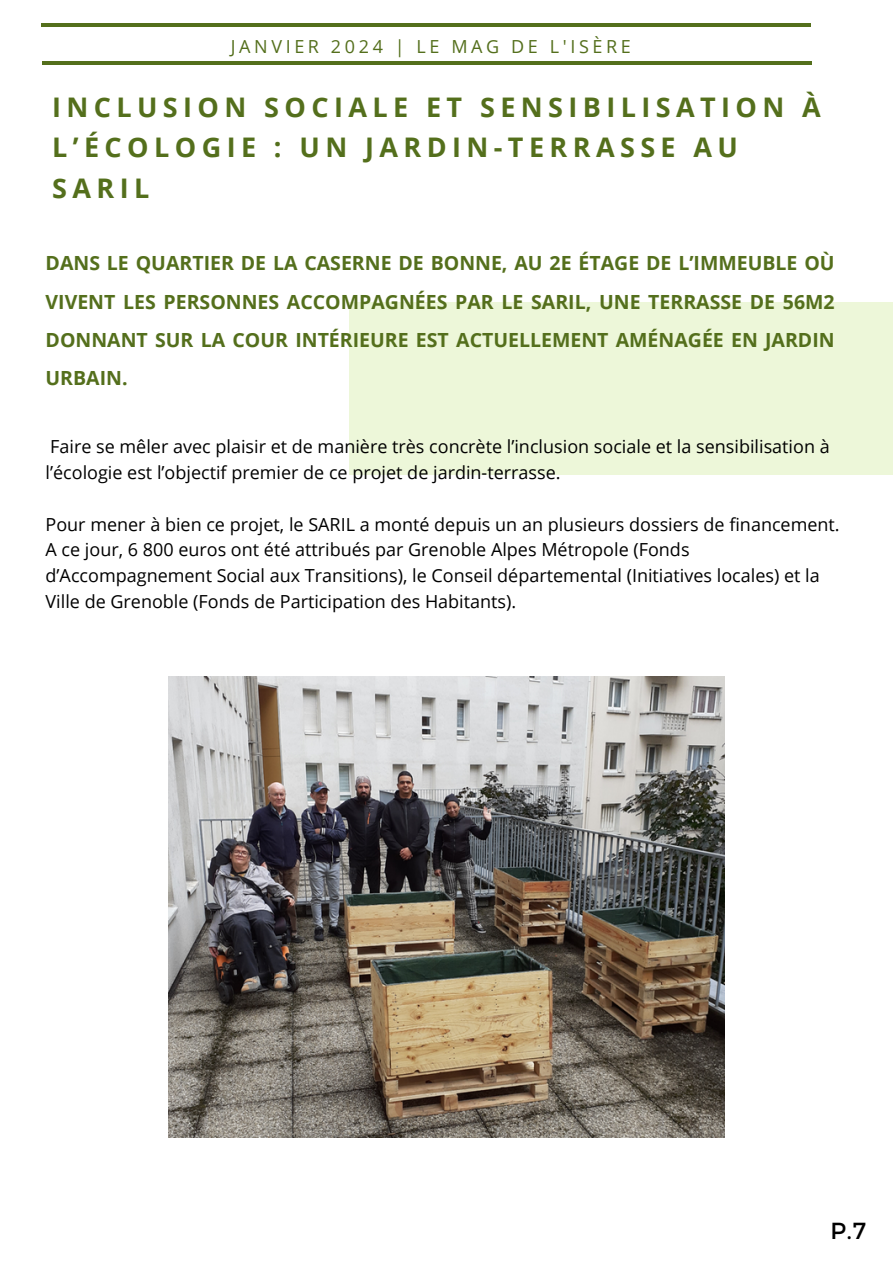
<style>
.page{position:relative;width:893px;height:1264px;background:#fff}
.page>*{position:absolute;margin:0;border:0;box-sizing:border-box;transform-origin:0 0}
.t1{font:700 27px/40.5px "Open Sans";letter-spacing:.2em;color:#546f1c}
.t2{font:23.25px "Montserrat";color:#000}
.t3{font:700 19.5px/38.2px "Open Sans";color:#546f1c;text-align:justify}
.t4{font:18px/25.8px "Open Sans";color:#000}
.t5{font:18px "Open Sans";letter-spacing:.2em;color:#546f1c}
</style>
<div class="page">
<div style="left:349px;top:302px;width:543px;height:173px;background:#edf7d9"></div>
<hr style="left:42px;top:61px;width:770px;height:4px;background:#546f1c">
<hr style="left:41px;top:24px;width:770px;height:3px;background:#546f1c">
<img style="left:168px;top:676px;width:556px;height:461px">
<p class="t5" style="left:231px;top:33px;width:401px">JANVIER 2024 | LE MAG DE L'ISÈRE</p>
<h1 class="t1" style="left:52px;top:86px;width:770px">INCLUSION SOCIALE ET SENSIBILISATION À<br>L’ÉCOLOGIE : UN JARDIN-TERRASSE AU<br>SARIL</h1>
<p class="t3" style="left:46px;top:243px;width:790px">DANS LE QUARTIER DE LA CASERNE DE BONNE, AU 2E ÉTAGE DE L’IMMEUBLE OÙ VIVENT LES PERSONNES ACCOMPAGNÉES PAR LE SARIL, UNE TERRASSE DE 56M2<br>DONNANT SUR LA COUR INTÉRIEURE EST ACTUELLEMENT AMÉNAGÉE EN JARDIN URBAIN.</p>
<h4 class="t4" style="left:46px;top:433px;width:785px">Faire se mêler avec plaisir et de manière très concrète l’inclusion sociale et la sensibilisation à l’écologie est l’objectif premier de ce projet de jardin-terrasse.</h4>
<p class="t4" style="left:46px;top:510px;width:795px">Pour mener à bien ce projet, le SARIL a monté depuis un an plusieurs dossiers de financement.<br>A ce jour, 6 800 euros ont été attribués par Grenoble Alpes Métropole (Fonds d’Accompagnement Social aux Transitions), le Conseil départemental (Initiatives locales) et la Ville de Grenoble (Fonds de Participation des Habitants).</p>
<p class="t2" style="left:830px;top:1215px;width:37px">P.7</p>
</div>
